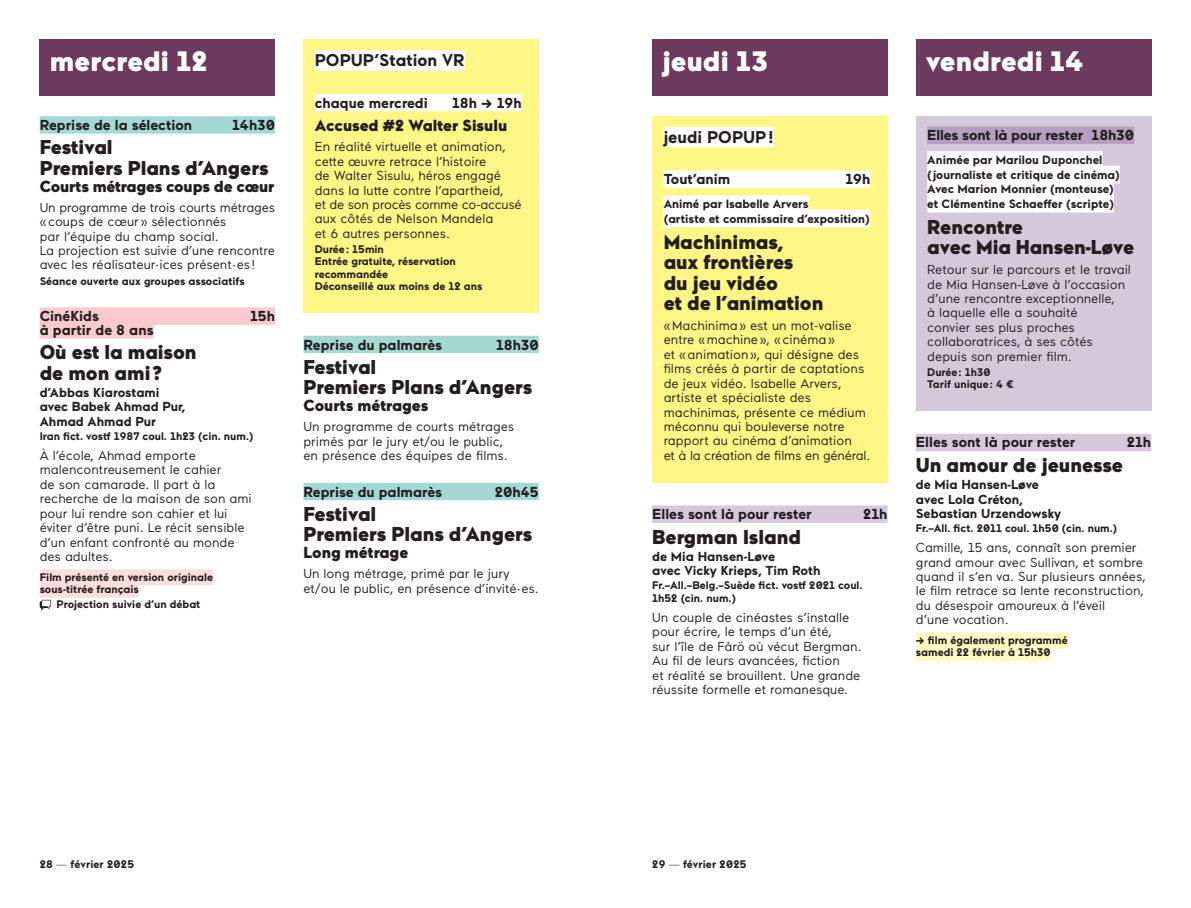
<style>
.page{position:relative;width:1191px;height:908px;background:#fff}
.page>*{position:absolute;margin:0;border:0;box-sizing:border-box;transform-origin:0 0}
.t1{font:900 28px "Maax";letter-spacing:.005em;color:#fff}
.t2{font:900 20px/20.4px "Maax";color:#231f20}
.t3{font:700 17px "Maax";color:#231f20}
.t4{font:900 16px "Maax";letter-spacing:-.005em;color:#231f20}
.t5{font:700 14.4px "Maax";color:#231f20}
.t6{font:13px/14.4px "Maax";color:#231f20}
.t7{font:700 13px/14.4px "Maax";color:#231f20}
.t8{font:700 12px/14.4px "Maax";color:#231f20}
.t9{font:700 11px/12.4px "Maax";color:#231f20}
.s1{font-weight:300}
</style>
<div class="page">
<div style="left:40px;top:40px;width:235px;height:56px;background:#6c395f"></div>
<div style="left:40px;top:116px;width:235px;height:18px;background:#a4d9d3"></div>
<div style="left:40px;top:307px;width:235px;height:17px;background:#f9cad0"></div>
<div style="left:40px;top:321px;width:114px;height:17px;background:#f9cad0"></div>
<div style="left:40px;top:569px;width:173px;height:16px;background:#fcdee1"></div>
<div style="left:40px;top:581px;width:99px;height:16px;background:#fcdee1"></div>
<svg style="left:40px;top:599px;width:11px;height:11px"></svg>
<div style="left:303px;top:335px;width:236px;height:18px;background:#a4d9d3"></div>
<div style="left:303px;top:482px;width:236px;height:18px;background:#a4d9d3"></div>
<div style="left:303px;top:40px;width:236px;height:273px;background:#fff685"></div>
<div style="left:315px;top:50px;width:150px;height:21px;background:#fff"></div>
<div style="left:315px;top:94px;width:207px;height:17px;background:#fff"></div>
<div style="left:652px;top:40px;width:235px;height:56px;background:#6c395f"></div>
<div style="left:652px;top:505px;width:235px;height:17px;background:#d5c8db"></div>
<div style="left:652px;top:116px;width:235px;height:366px;background:#fff685"></div>
<div style="left:663px;top:127px;width:111px;height:20px;background:#fff"></div>
<div style="left:663px;top:170px;width:207px;height:18px;background:#fff"></div>
<div style="left:663px;top:195px;width:145px;height:18px;background:#fff"></div>
<div style="left:663px;top:209px;width:207px;height:18px;background:#fff"></div>
<div style="left:916px;top:40px;width:235px;height:56px;background:#6c395f"></div>
<div style="left:916px;top:433px;width:235px;height:18px;background:#d5c8db"></div>
<div style="left:916px;top:632px;width:151px;height:16px;background:#fffac1"></div>
<div style="left:916px;top:644px;width:134px;height:16px;background:#fffac1"></div>
<div style="left:916px;top:116px;width:235px;height:295px;background:#d5c8db"></div>
<div style="left:927px;top:126px;width:207px;height:18px;background:#b79ec0"></div>
<div style="left:927px;top:151px;width:175px;height:18px;background:#fff"></div>
<div style="left:927px;top:166px;width:193px;height:18px;background:#fff"></div>
<div style="left:927px;top:180px;width:187px;height:18px;background:#fff"></div>
<div style="left:927px;top:194px;width:187px;height:18px;background:#fff"></div>
<h1 class="t1" style="left:50px;top:42px;width:159px">mercredi 12</h1>
<p class="t5" style="left:40px;top:115px;width:154px">Reprise de la sélection</p>
<p class="t5" style="left:232px;top:115px;width:44px">14h30</p>
<h2 class="t2" style="left:40px;top:136px;width:230px">Festival<br>Premiers Plans d’Angers</h2>
<p class="t4" style="left:40px;top:175px;width:236px">Courts métrages coups de cœur</p>
<p class="t6" style="left:40px;top:199px;width:237px">Un programme de trois courts métrages « coups de cœur » sélectionnés<br>par l’équipe du champ social.<br>La projection est suivie d’une rencontre avec les réalisateur·ices présent·es !</p>
<p class="t9" style="left:40px;top:274px;width:206px">Séance ouverte aux groupes associatifs</p>
<p class="t5" style="left:40px;top:306px;width:61px">CinéKids</p>
<p class="t5" style="left:250px;top:306px;width:26px">15h</p>
<p class="t5" style="left:40px;top:320px;width:116px">à partir de 8 ans</p>
<h2 class="t2" style="left:40px;top:341px;width:158px">Où est la maison de mon ami?</h2>
<p class="t7" style="left:40px;top:384px;width:147px">d’Abbas Kiarostami avec Babek Ahmad Pur,<br>Ahmad Ahmad Pur</p>
<p class="t9" style="left:40px;top:429px;width:215px">Iran fict. vostf 1987 coul. 1h23 (cin. num.)</p>
<p class="t6" style="left:40px;top:447px;width:214px">À l’école, Ahmad emporte malencontreusement le cahier<br>de son camarade. Il part à la recherche de la maison de son ami pour lui rendre son cahier et lui éviter d’être puni. Le récit sensible d’un enfant confronté au monde des adultes.</p>
<p class="t9" style="left:40px;top:570px;width:175px">Film présenté en version originale sous-titrée français</p>
<p class="t9" style="left:57px;top:597px;width:145px">Projection suivie d’un débat</p>
<h3 class="t3" style="left:315px;top:49px;width:152px">POPUP’Station VR</h3>
<p class="t5" style="left:315px;top:93px;width:114px">chaque mercredi</p>
<p class="t5" style="left:452px;top:93px;width:71px">18h → 19h</p>
<p class="t4" style="left:315px;top:115px;width:194px">Accused #2 Walter Sisulu</p>
<p class="t6" style="left:315px;top:139px;width:208px">En réalité virtuelle et animation, cette œuvre retrace l’histoire<br>de Walter Sisulu, héros engagé dans la lutte contre l’apartheid,<br>et de son procès comme co-accusé aux côtés de Nelson Mandela<br>et 6 autres personnes.</p>
<p class="t9" style="left:315px;top:242px;width:169px">Durée : 15min<br>Entrée gratuite, réservation recommandée<br>Déconseillé aux moins de 12 ans</p>
<p class="t5" style="left:303px;top:335px;width:140px">Reprise du palmarès</p>
<p class="t5" style="left:496px;top:335px;width:44px">18h30</p>
<h2 class="t2" style="left:303px;top:355px;width:230px">Festival<br>Premiers Plans d’Angers</h2>
<p class="t4" style="left:303px;top:395px;width:126px">Courts métrages</p>
<p class="t6" style="left:303px;top:418px;width:212px">Un programme de courts métrages primés par le jury et/ou le public, en présence des équipes de films.</p>
<p class="t5" style="left:303px;top:482px;width:140px">Reprise du palmarès</p>
<p class="t5" style="left:495px;top:482px;width:46px">20h45</p>
<h2 class="t2" style="left:303px;top:502px;width:230px">Festival<br>Premiers Plans d’Angers</h2>
<p class="t4" style="left:303px;top:542px;width:106px">Long métrage</p>
<p class="t6" style="left:303px;top:565px;width:237px">Un long métrage, primé par le jury et/ou le public, en présence d’invité·es.</p>
<h1 class="t1" style="left:662px;top:42px;width:107px">jeudi 13</h1>
<h3 class="t3" style="left:663px;top:126px;width:112px">jeudi POPUP!</h3>
<p class="t5" style="left:663px;top:169px;width:68px">Tout’anim</p>
<p class="t5" style="left:845px;top:169px;width:26px">19h</p>
<p class="t8" style="left:663px;top:196px;width:208px">Animé par Isabelle Arvers<br>(artiste et commissaire d’exposition)</p>
<h2 class="t2" style="left:663px;top:230px;width:161px">Machinimas,<br>aux frontières<br>du jeu vidéo<br>et de l’animation</h2>
<p class="t6" style="left:663px;top:317px;width:208px">« Machinima » est un mot-valise entre « machine », « cinéma »<br>et « animation », qui désigne des films créés à partir de captations de jeux vidéo. Isabelle Arvers, artiste et spécialiste des machinimas, présente ce médium méconnu qui bouleverse notre rapport au cinéma d’animation<br>et à la création de films en général.</p>
<p class="t5" style="left:652px;top:504px;width:161px">Elles sont là pour rester</p>
<p class="t5" style="left:863px;top:504px;width:26px">21h</p>
<h2 class="t2" style="left:652px;top:525px;width:150px">Bergman Island</h2>
<p class="t7" style="left:652px;top:548px;width:170px">de Mia Hansen-Løve<br>avec Vicky Krieps, Tim Roth</p>
<p class="t9" style="left:652px;top:578px;width:212px">Fr.–All.–Belg.–Suède fict. vostf 2021 coul.<br>1h52 (cin. num.)</p>
<p class="t6" style="left:652px;top:609px;width:211px">Un couple de cinéastes s’installe pour écrire, le temps d’un été,<br>sur l’île de Fårö où vécut Bergman.<br>Au fil de leurs avancées, fiction<br>et réalité se brouillent. Une grande réussite formelle et romanesque.</p>
<h1 class="t1" style="left:926px;top:42px;width:158px">vendredi 14</h1>
<p class="t5" style="left:927px;top:126px;width:208px">Elles sont là pour rester 18h30</p>
<p class="t8" style="left:927px;top:152px;width:194px">Animée par Marilou Duponchel (journaliste et critique de cinéma)<br>Avec Marion Monnier (monteuse) et Clémentine Schaeffer (scripte)</p>
<h2 class="t2" style="left:927px;top:215px;width:208px">Rencontre<br>avec Mia Hansen-Løve</h2>
<p class="t6" style="left:927px;top:262px;width:205px">Retour sur le parcours et le travail de Mia Hansen-Løve à l’occasion d’une rencontre exceptionnelle,<br>à laquelle elle a souhaité<br>convier ses plus proches collaboratrices, à ses côtés depuis son premier film.</p>
<p class="t9" style="left:927px;top:365px;width:88px">Durée: 1h30<br>Tarif unique: 4 €</p>
<p class="t5" style="left:916px;top:433px;width:161px">Elles sont là pour rester</p>
<p class="t5" style="left:1127px;top:433px;width:26px">21h</p>
<h2 class="t2" style="left:916px;top:453px;width:208px">Un amour de jeunesse</h2>
<p class="t7" style="left:916px;top:476px;width:147px">de Mia Hansen-Løve avec Lola Créton,<br>Sebastian Urzendowsky</p>
<p class="t9" style="left:916px;top:521px;width:203px">Fr.–All. fict. 2011 coul. 1h50 (cin. num.)</p>
<p class="t6" style="left:916px;top:539px;width:231px">Camille, 15 ans, connaît son premier grand amour avec Sullivan, et sombre quand il s’en va. Sur plusieurs années, le film retrace sa lente reconstruction, du désespoir amoureux à l’éveil<br>d’une vocation.</p>
<p class="t9" style="left:916px;top:633px;width:153px">→ film également programmé samedi 22 février à 15h30</p>
<p class="t9" style="left:40px;top:857px;width:96px">28 <span class="s1">—</span> février 2025</p>
<p class="t9" style="left:652px;top:857px;width:96px">29 <span class="s1">—</span> février 2025</p>
</div>
